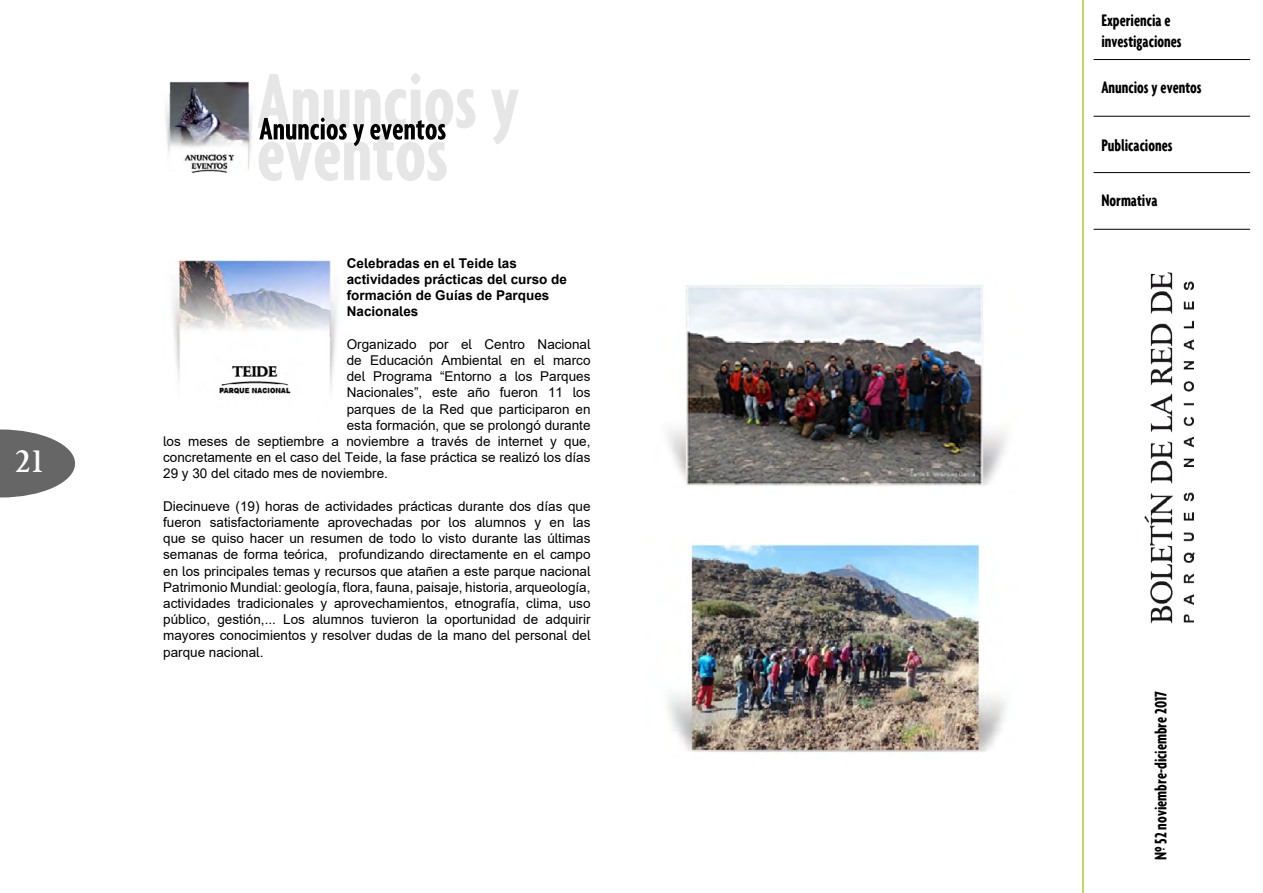
<style>
.page{position:relative;width:1263px;height:893px;background:#fff}
.page>*{position:absolute;margin:0;border:0;box-sizing:border-box;transform-origin:0 0}
.t1{font:30px "Palermo";color:#fff}
.t2{font:700 extra-condensed 18px/21.6px "Agenda";color:#000}
.t3{font:13.5px/16.2px "Arial";color:#000;text-align:justify}
.t4{font:700 13.5px/16.2px "Arial";color:#000}
</style>
<div class="page">
<svg style="left:0;top:429px;width:75px;height:68px"></svg>
<img style="left:1126px;top:115px;width:83px;height:509px">
<hr style="left:1082px;top:0;width:2px;height:893px;background:#b3c935">
<hr style="left:1093px;top:59px;width:157px;height:1px;background:#000">
<hr style="left:1093px;top:172px;width:157px;height:1px;background:#000">
<hr style="left:1093px;top:116px;width:157px;height:1px;background:#000">
<hr style="left:1093px;top:229px;width:157px;height:1px;background:#000">
<svg style="left:257px;top:73px;width:262px;height:108px"></svg>
<img style="left:165px;top:81px;width:88px;height:92px">
<img style="left:172px;top:260px;width:165px;height:134px">
<img style="left:668px;top:285px;width:338px;height:201px">
<img style="left:668px;top:544px;width:338px;height:209px">
<h1 class="t1" style="left:14px;top:444px;width:33px">21</h1>
<p class="t4" style="left:347px;top:255px;width:222px">Celebradas en el Teide las actividades prácticas del curso de formación de Guías de Parques<br>Nacionales</p>
<p class="t3" style="left:347px;top:336px;width:245px">Organizado por el Centro Nacional</p>
<p class="t3" style="left:347px;top:352px;width:245px">de Educación Ambiental en el marco</p>
<p class="t3" style="left:347px;top:368px;width:245px">del Programa “Entorno a los Parques</p>
<p class="t3" style="left:347px;top:384px;width:245px">Nacionales”, este año fueron 11 los</p>
<p class="t3" style="left:347px;top:401px;width:245px">parques de la Red que participaron en</p>
<p class="t3" style="left:347px;top:417px;width:245px">esta formación, que se prolongó durante</p>
<p class="t3" style="left:163px;top:433px;width:429px">los meses de septiembre a noviembre a través de internet y que,</p>
<p class="t3" style="left:163px;top:449px;width:429px">concretamente en el caso del Teide, la fase práctica se realizó los días</p>
<p class="t3" style="left:163px;top:465px;width:226px">29 y 30 del citado mes de noviembre.</p>
<p class="t3" style="left:163px;top:498px;width:429px">Diecinueve (19) horas de actividades prácticas durante dos días que fueron satisfactoriamente aprovechadas por los alumnos y en las que se quiso hacer un resumen de todo lo visto durante las últimas semanas de forma teórica, profundizando directamente en el campo en los principales temas y recursos que atañen a este parque nacional Patrimonio Mundial: geología, flora, fauna, paisaje, historia, arqueología, actividades tradicionales y aprovechamientos, etnografía, clima, uso público, gestión,... Los alumnos tuvieron la oportunidad de adquirir mayores conocimientos y resolver dudas de la mano del personal del parque nacional.</p>
<h2 class="t2" style="left:1101px;top:9px;width:82px">Experiencia e investigaciones</h2>
<h2 class="t2" style="left:1101px;top:76px;width:102px">Anuncios y eventos</h2>
<h2 class="t2" style="left:1101px;top:134px;width:73px">Publicaciones</h2>
<h2 class="t2" style="left:1101px;top:189px;width:58px">Normativa</h2>
<h2 class="t2" style="left:1149px;top:860px;width:171px;rotate:-90deg">Nº 52 noviembre-diciembre 2017</h2>
</div>
